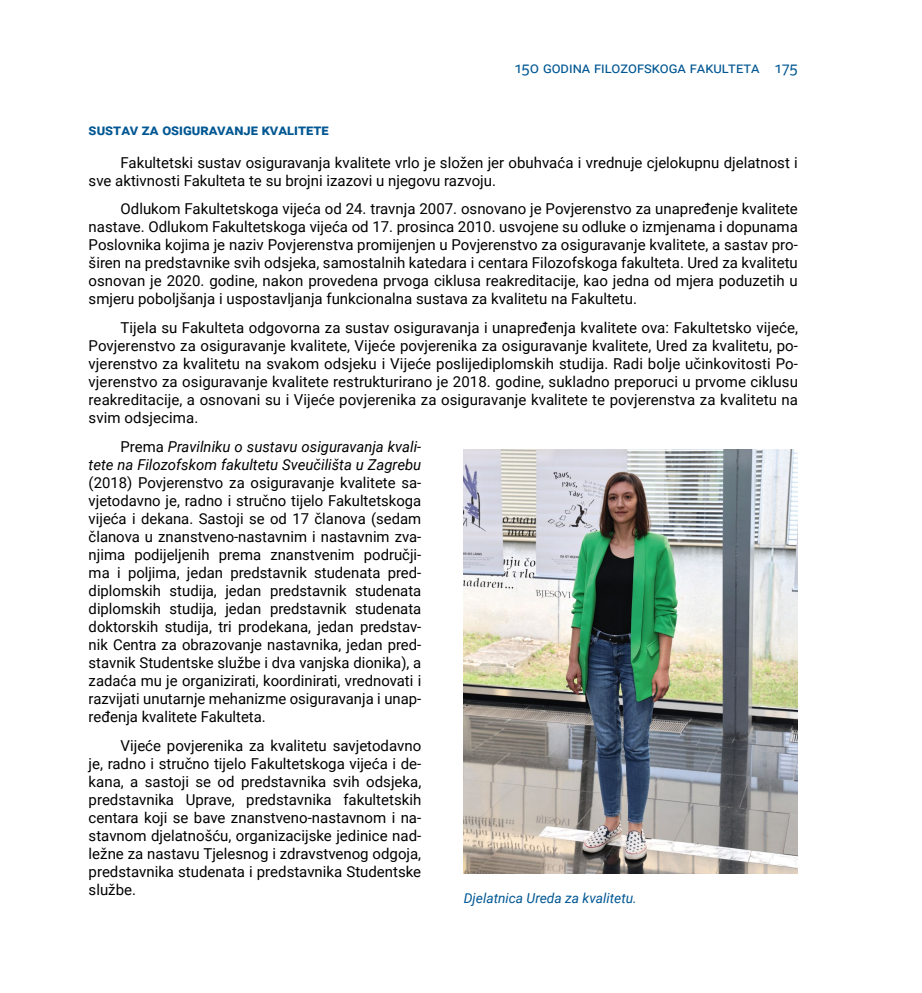
<style>
.page{position:relative;width:922px;height:993px;background:#fff}
.page>*{position:absolute;margin:0;border:0;box-sizing:border-box;transform-origin:0 0}
.t1{font:15px/18px "Roboto";color:#000;text-align:justify}
.t2{font:italic 15px/18px "Roboto";color:#000;text-align:right}
.t3{font:15px "Roboto";color:#005793}
.t4{font:700 15px "Roboto";color:#005793}
.t5{font:italic 13.75px "Roboto";color:#005793}
.s1{font-style:normal}
</style>
<div class="page">
<img style="left:463px;top:449px;width:334px;height:424px">
<p class="t3" style="left:514px;top:57px;width:285px">150 godina filozofskoga fakulteta 175</p>
<p class="t4" style="left:89px;top:119px;width:241px">Sustav za osiguravanje kvalitete</p>
<p class="t1" style="left:89px;top:153px;width:710px;text-indent:32px">Fakultetski sustav osiguravanja kvalitete vrlo je složen jer obuhvaća i vrednuje cjelokupnu djelatnost i sve aktivnosti Fakulteta te su brojni izazovi u njegovu razvoju.</p>
<p class="t1" style="left:89px;top:199px;width:710px;text-indent:32px">Odlukom Fakultetskoga vijeća od 24. travnja 2007. osnovano je Povjerenstvo za unapređenje kvalitete nastave. Odlukom Fakultetskoga vijeća od 17. prosinca 2010. usvojene su odluke o izmjenama i dopunama Poslovnika kojima je naziv Povjerenstva promijenjen u Povjerenstvo za osiguravanje kvalitete, a sastav pro&shy;širen na predstavnike svih odsjeka, samostalnih katedara i centara Filozofskoga fakulteta. Ured za kvalitetu osnovan je 2020. godine, nakon provedena prvoga ciklusa reakreditacije, kao jedna od mjera poduzetih u smjeru poboljšanja i uspostavljanja funkcionalna sustava za kvalitetu na Fakultetu.</p>
<p class="t1" style="left:89px;top:318px;width:710px;text-indent:32px">Tijela su Fakulteta odgovorna za sustav osiguravanja i unapređenja kvalitete ova: Fakultetsko vijeće, Povjerenstvo za osiguravanje kvalitete, Vijeće povjerenika za osiguravanje kvalitete, Ured za kvalitetu, po&shy;vjerenstvo za kvalitetu na svakom odsjeku i Vijeće poslijediplomskih studija. Radi bolje učinkovitosti Po&shy;vjerenstvo za osiguravanje kvalitete restrukturirano je 2018. godine, sukladno preporuci u prvome ciklusu reakreditacije, a osnovani su i Vijeće povjerenika za osiguravanje kvalitete te povjerenstva za kvalitetu na svim odsjecima.</p>
<p class="t2" style="left:89px;top:436px;width:334px"><span class="s1">Prema</span> Pravilniku o sustavu osiguravanja kvali-<br>tete na Filozofskom fakultetu Sveučilišta u Zagrebu</p>
<p class="t1" style="left:89px;top:472px;width:334px">(2018) Povjerenstvo za osiguravanje kvalitete sa&shy;vjetodavno je, radno i stručno tijelo Fakultetskoga vijeća i dekana. Sastoji se od 17 članova (sedam članova u znanstveno-nastavnim i nastavnim zva&shy;njima podijeljenih prema znanstvenim područji&shy;ma i poljima, jedan predstavnik studenata pred&shy;diplomskih studija, jedan predstavnik studenata diplomskih studija, jedan predstavnik studenata doktorskih studija, tri prodekana, jedan predstav&shy;nik Centra za obrazovanje nastavnika, jedan pred&shy;stavnik Studentske službe i dva vanjska dionika), a zadaća mu je organizirati, koordinirati, vrednovati i razvijati unutarnje mehanizme osiguravanja i unap&shy;ređenja kvalitete Fakulteta.</p>
<p class="t1" style="left:89px;top:735px;width:334px;text-indent:32px">Vijeće povjerenika za kvalitetu savjetodavno je, radno i stručno tijelo Fakultetskoga vijeća i de&shy;kana, a sastoji se od predstavnika svih odsjeka, predstavnika Uprave, predstavnika fakultetskih centara koji se bave znanstveno-nastavnom i na&shy;stavnom djelatnošću, organizacijske jedinice nad&shy;ležne za nastavu Tjelesnog i zdravstvenog odgoja, predstavnika studenata i predstavnika Studentske službe.</p>
<p class="t5" style="left:463px;top:888px;width:174px">Djelatnica Ureda za kvalitetu.</p>
</div>
